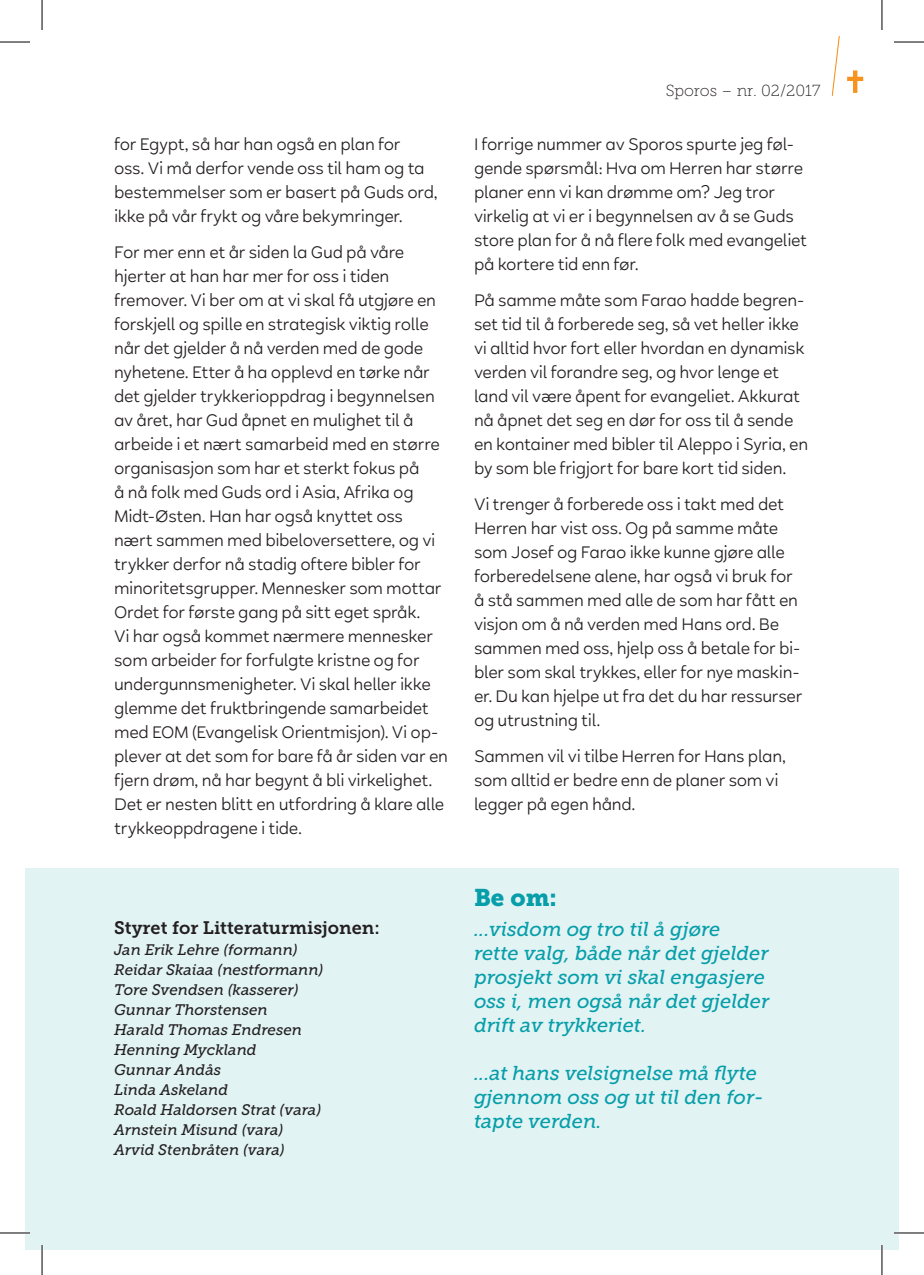
<style>
.page{position:relative;width:924px;height:1275px;background:#fff}
.page>*{position:absolute;margin:0;border:0;box-sizing:border-box;transform-origin:0 0}
.t1{font:24px "Museo Slab 900";color:#069ea9}
.t2{font:italic 20px/24px "Museo Slab 500";color:#069ea9}
.t3{font:18px/24px "Halcyon";letter-spacing:-.02em;color:#231f20}
.t4{font:18px "Museo Slab 700";color:#231f20}
.t5{font:16px "Museo Slab 100";color:#231f20}
.t6{font:italic 15.2px/20px "Museo Slab 500";color:#231f20}
</style>
<div class="page">
<svg style="left:852px;top:70px;width:5px;height:23px"></svg>
<div style="left:846px;top:77px;width:16px;height:4px;background:#f7931d;border:2px solid #f7931d"></div>
<svg style="left:831px;top:36px;width:9px;height:60px"></svg>
<div style="left:25px;top:868px;width:873px;height:382px;background:#e2f3f4"></div>
<hr style="left:0;top:1231px;width:30px;height:3px;background:#fff">
<hr style="left:893px;top:1231px;width:30px;height:3px;background:#fff">
<hr style="left:41px;top:1245px;width:2px;height:30px;background:#fff">
<hr style="left:880px;top:1245px;width:2px;height:30px;background:#fff">
<hr style="left:0;top:42px;width:30px;height:1px;background:#000">
<hr style="left:893px;top:42px;width:30px;height:1px;background:#000">
<hr style="left:0;top:1232px;width:30px;height:1px;background:#000">
<hr style="left:893px;top:1232px;width:30px;height:1px;background:#000">
<hr style="left:42px;top:0;width:1px;height:30px;background:#000">
<hr style="left:42px;top:1245px;width:1px;height:30px;background:#000">
<hr style="left:881px;top:0;width:1px;height:30px;background:#000">
<hr style="left:881px;top:1245px;width:1px;height:30px;background:#000">
<p class="t3" style="left:114px;top:132px;width:325px">for Egypt, så har han også en plan for<br>oss. Vi må derfor vende oss til ham og ta bestemmelser som er basert på Guds ord, ikke på vår frykt og våre bekymringer.</p>
<p class="t3" style="left:114px;top:240px;width:335px">For mer enn et år siden la Gud på våre hjerter at han har mer for oss i tiden fremover. Vi ber om at vi skal få utgjøre en forskjell og spille en strategisk viktig rolle når det gjelder å nå verden med de gode nyhetene. Etter å ha opplevd en tørke når det gjelder trykkerioppdrag i begynnelsen av året, har Gud åpnet en mulighet til å arbeide i et nært samarbeid med en større organisasjon som har et sterkt fokus på<br>å nå folk med Guds ord i Asia, Afrika og Midt-Østen. Han har også knyttet oss<br>nært sammen med bibeloversettere, og vi trykker derfor nå stadig oftere bibler for minoritetsgrupper. Mennesker som mottar Ordet for første gang på sitt eget språk.<br>Vi har også kommet nærmere mennesker som arbeider for forfulgte kristne og for undergunnsmenigheter. Vi skal heller ikke glemme det fruktbringende samarbeidet med EOM (Evangelisk Orientmisjon). Vi op&shy;plever at det som for bare få år siden var en fjern drøm, nå har begynt å bli virkelighet.<br>Det er nesten blitt en utfordring å klare alle trykkeoppdragene i tide.</p>
<p class="t4" style="left:114px;top:918px;width:267px">Styret for Litteraturmisjonen:</p>
<p class="t6" style="left:114px;top:939px;width:211px">Jan Erik Lehre (formann)<br>Reidar Skaiaa (nestformann)<br>Tore Svendsen (kasserer)<br>Gunnar Thorstensen<br>Harald Thomas Endresen<br>Henning Myckland<br>Gunnar Andås<br>Linda Askeland<br>Roald Haldorsen Strat (vara)<br>Arnstein Misund (vara)<br>Arvid Stenbråten (vara)</p>
<p class="t5" style="left:665px;top:82px;width:156px">Sporos – nr. 02/2017</p>
<p class="t3" style="left:474px;top:132px;width:335px">I forrige nummer av Sporos spurte jeg føl&shy;gende spørsmål: Hva om Herren har større planer enn vi kan drømme om? Jeg tror virkelig at vi er i begynnelsen av å se Guds store plan for å nå flere folk med evangeliet på kortere tid enn før.</p>
<p class="t3" style="left:474px;top:288px;width:336px">På samme måte som Farao hadde begren&shy;set tid til å forberede seg, så vet heller ikke vi alltid hvor fort eller hvordan en dynamisk verden vil forandre seg, og hvor lenge et land vil være åpent for evangeliet. Akkurat nå åpnet det seg en dør for oss til å sende en kontainer med bibler til Aleppo i Syria, en by som ble frigjort for bare kort tid siden.</p>
<p class="t3" style="left:474px;top:492px;width:330px">Vi trenger å forberede oss i takt med det Herren har vist oss. Og på samme måte som Josef og Farao ikke kunne gjøre alle forberedelsene alene, har også vi bruk for å stå sammen med alle de som har fått en visjon om å nå verden med Hans ord. Be sammen med oss, hjelp oss å betale for bi&shy;bler som skal trykkes, eller for nye maskin&shy;er. Du kan hjelpe ut fra det du har ressurser og utrustning til.</p>
<p class="t3" style="left:474px;top:743px;width:313px">Sammen vil vi tilbe Herren for Hans plan, som alltid er bedre enn de planer som vi legger på egen hånd.</p>
<h1 class="t1" style="left:474px;top:884px;width:84px">Be om:</h1>
<p class="t2" style="left:474px;top:917px;width:296px">...visdom og tro til å gjøre rette valg, både når det gjelder prosjekt som vi skal engasjere oss i, men også når det gjelder drift av trykkeriet.</p>
<p class="t2" style="left:474px;top:1061px;width:291px">...at hans velsignelse må flyte gjennom oss og ut til den for&shy;tapte verden.</p>
</div>
